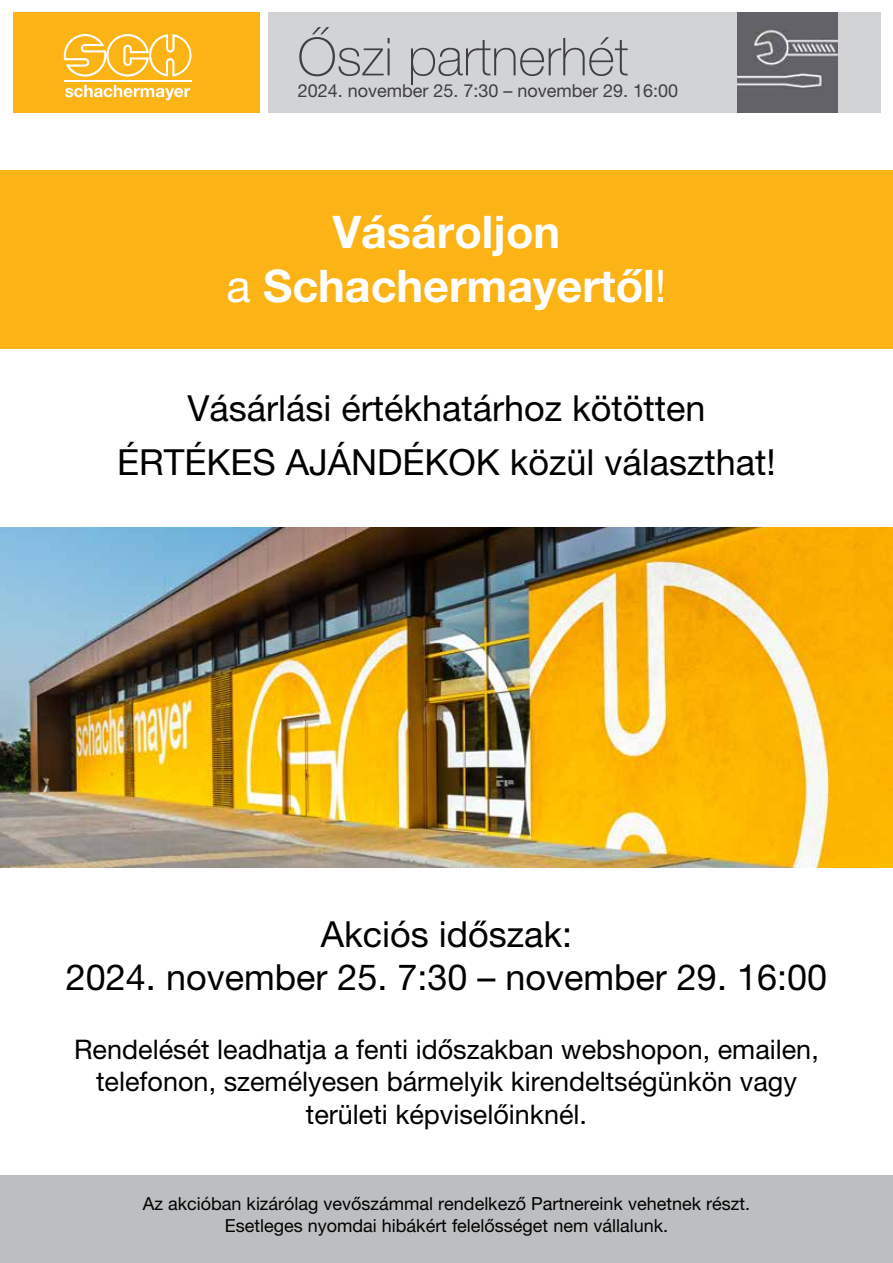
<style>
.page{position:relative;width:893px;height:1263px;background:#fff}
.page>*{position:absolute;margin:0;border:0;box-sizing:border-box;transform-origin:0 0}
.t1{font:100 52.5px "Helvetica Neue LT Pro";color:#4d4d4f}
.t2{font:700 45px/54px "Helvetica Neue LT Pro";color:#fff;text-align:center}
.t3{font:36px/54px "Helvetica Neue LT Pro";color:#000;text-align:center}
.t4{font:27px/32.4px "Helvetica Neue LT Pro";color:#000;text-align:center}
.t5{font:18px/21.6px "Helvetica Neue LT Pro";color:#000;text-align:center}
.t6{font:18px "Helvetica Neue LT Pro";color:#4d4d4f}
.s1{font-weight:400}
</style>
<div class="page">
<img style="left:0;top:527px;width:893px;height:340px">
<div style="left:13px;top:13px;width:246px;height:100px;background:#fcb316"></div>
<div style="left:268px;top:13px;width:612px;height:100px;background:#d1d3d4"></div>
<svg style="left:64px;top:34px;width:128px;height:43px"></svg>
<svg style="left:65px;top:85px;width:125px;height:15px"></svg>
<hr style="left:64px;top:81px;width:128px;height:1px;background:#fff">
<img style="left:737px;top:13px;width:100px;height:100px">
<div style="left:0;top:170px;width:893px;height:179px;background:#fcb316"></div>
<div style="left:0;top:1176px;width:893px;height:87px;background:#bcbec0"></div>
<h1 class="t1" style="left:298px;top:27px;width:332px">Őszi partnerhét</h1>
<p class="t6" style="left:298px;top:80px;width:382px">2024. november 25. 7:30 – november 29. 16:00</p>
<h2 class="t2" style="left:226px;top:204px;width:441px">Vásároljon<br><span class="s1">a</span> Schachermayertől<span class="s1">!</span></h2>
<h3 class="t3" style="left:117px;top:380px;width:660px">Vásárlási értékhatárhoz kötötten<br>ÉRTÉKES AJÁNDÉKOK közül választhat!</h3>
<h3 class="t3" style="left:66px;top:912px;width:763px;line-height:43.2px">Akciós időszak:<br>2024. november 25. 7:30 – november 29. 16:00</h3>
<p class="t4" style="left:74px;top:1033px;width:746px">Rendelését leadhatja a fenti időszakban webshopon, emailen, telefonon, személyesen bármelyik kirendeltségünkön vagy területi képviselőinknél.</p>
<p class="t5" style="left:143px;top:1193px;width:608px">Az akcióban kizárólag vevőszámmal rendelkező Partnereink vehetnek részt.<br>Esetleges nyomdai hibákért felelősséget nem vállalunk.</p>
</div>
